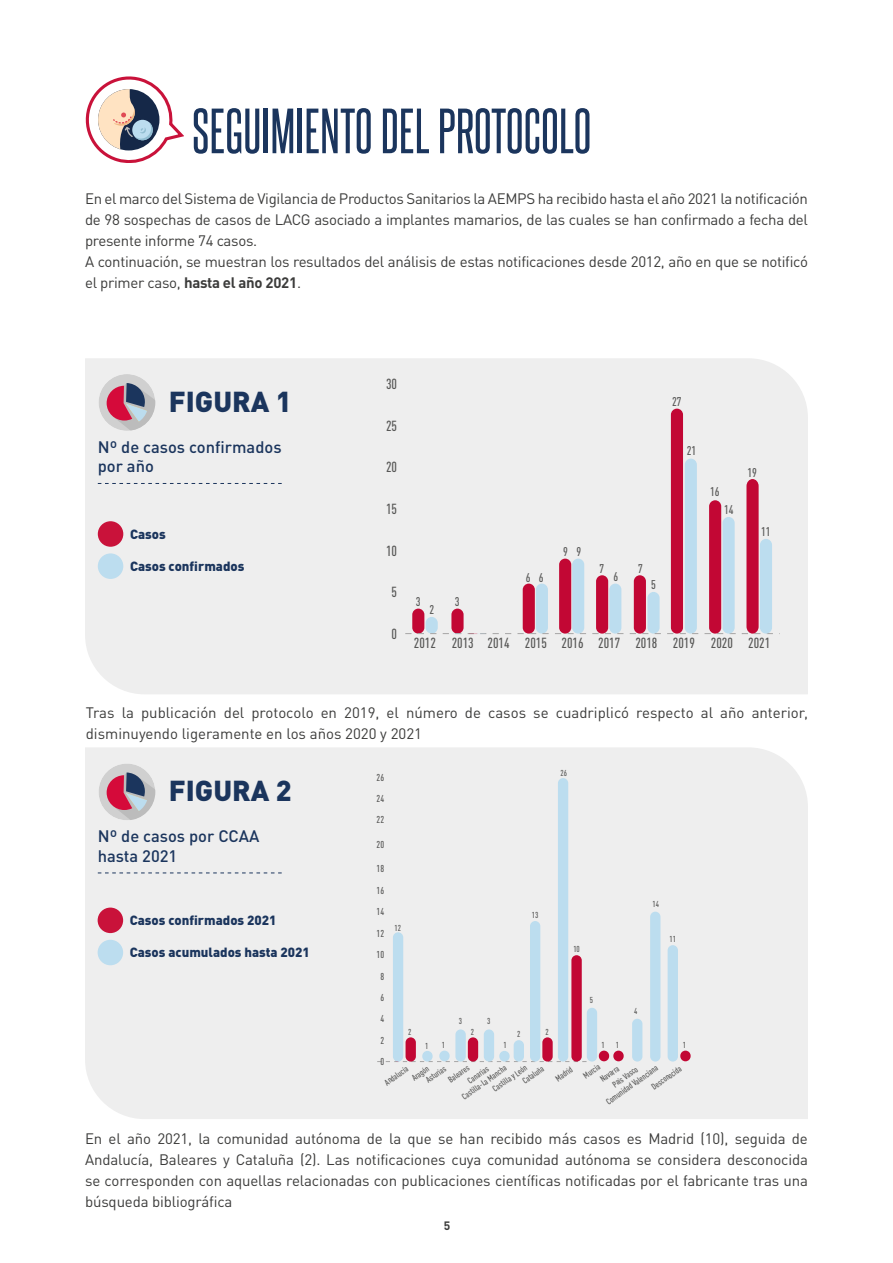
<style>
.page{position:relative;width:893px;height:1263px;background:#fff}
.page>*{position:absolute;margin:0;border:0;box-sizing:border-box;transform-origin:0 0}
._2__TÍTULO_INICIO{font:54.3px "Steelfish Rg";letter-spacing:.01em;color:#1b355d}
.TEXTO_NORMAL{font:900 28.5px "DIN Pro";color:#1b355d}
.TITULO_FIGURA{font:500 16.5px/19.5px "DIN Pro";color:#1b355d}
.txt{font:15px/21px "DIN Pro";letter-spacing:-.02em;color:#3c3c3b;text-align:justify}
.txt-2{font:15px/21px "DIN Pro";color:#3c3c3b}
.t1{font:500 condensed 14.4px "DIN Pro";color:#575756}
.txt-3{font:900 13.2px "DIN Pro";color:#1b355d}
.t2{font:500 condensed 12.45px "DIN Pro";color:#575756}
.t3{font:700 12px "DIN Pro";color:#3c3c3b}
.t4{font:500 condensed 9.9px "DIN Pro";color:#575756}
.t5{font:500 condensed 8.55px/12.9px "DIN Pro";color:#575756}
.s1{font-weight:700}
</style>
<div class="page">
<svg style="left:86px;top:76px;width:97px;height:87px"></svg>
<div style="left:85px;top:358px;width:723px;height:336px;background:#eee"></div>
<div style="left:85px;top:747px;width:723px;height:372px;background:#eee"></div>
<svg style="left:98px;top:483px;width:184px;height:1px"></svg>
<div style="left:99px;top:374px;width:56px;height:57px;background:#d0d0d0;border-radius:50%"></div>
<svg style="left:107px;top:383px;width:48px;height:48px"></svg>
<svg style="left:98px;top:872px;width:184px;height:1px"></svg>
<div style="left:99px;top:763px;width:56px;height:57px;background:#d0d0d0;border-radius:50%"></div>
<svg style="left:107px;top:772px;width:48px;height:48px"></svg>
<div style="left:685px;top:459px;width:12px;height:175px;background:#bcddef;border-radius:6px"></div>
<div style="left:671px;top:409px;width:12px;height:225px;background:#c20734;border-radius:6px"></div>
<svg style="left:405px;top:479px;width:375px;height:155px;background:#e1c9d2"></svg>
<svg style="left:377px;top:1061px;width:211px;height:1px"></svg>
<div style="left:393px;top:932px;width:10px;height:129px;background:#bcddef;border-radius:5px"></div>
<div style="left:406px;top:1037px;width:10px;height:24px;background:#c20734;border-radius:5px"></div>
<div style="left:468px;top:1037px;width:10px;height:24px;background:#c20734;border-radius:5px"></div>
<div style="left:542px;top:1037px;width:11px;height:24px;background:#c20734;border-radius:5px"></div>
<div style="left:422px;top:1051px;width:11px;height:10px;background:#bcddef;border-radius:5px"></div>
<div style="left:439px;top:1050px;width:11px;height:11px;background:#bcddef;border-radius:5px"></div>
<div style="left:599px;top:1050px;width:10px;height:11px;background:#c20734;border-radius:5px"></div>
<div style="left:680px;top:1050px;width:11px;height:11px;background:#c20734;border-radius:5px"></div>
<div style="left:613px;top:1050px;width:11px;height:11px;background:#c20734;border-radius:5px"></div>
<div style="left:484px;top:1029px;width:10px;height:32px;background:#bcddef;border-radius:5px"></div>
<div style="left:455px;top:1029px;width:11px;height:32px;background:#bcddef;border-radius:5px"></div>
<div style="left:499px;top:1051px;width:11px;height:10px;background:#bcddef;border-radius:5px"></div>
<div style="left:514px;top:1040px;width:10px;height:21px;background:#bcddef;border-radius:5px"></div>
<div style="left:530px;top:921px;width:10px;height:140px;background:#bcddef;border-radius:5px"></div>
<div style="left:571px;top:955px;width:11px;height:106px;background:#c20734;border-radius:5px"></div>
<div style="left:558px;top:778px;width:10px;height:283px;background:#bcddef;border-radius:5px"></div>
<div style="left:587px;top:1008px;width:10px;height:53px;background:#bcddef;border-radius:5px"></div>
<div style="left:632px;top:1019px;width:10px;height:42px;background:#bcddef;border-radius:5px"></div>
<div style="left:650px;top:912px;width:10px;height:149px;background:#bcddef;border-radius:5px"></div>
<div style="left:668px;top:945px;width:10px;height:116px;background:#bcddef;border-radius:5px"></div>
<div style="left:98px;top:521px;width:25px;height:26px;background:#c9123a;border-radius:50%"></div>
<div style="left:98px;top:553px;width:25px;height:26px;background:#bcddef;border-radius:50%"></div>
<div style="left:98px;top:907px;width:25px;height:26px;background:#c9123a;border-radius:50%"></div>
<div style="left:98px;top:940px;width:25px;height:25px;background:#bcddef;border-radius:50%"></div>
<h1 class="_2__TÍTULO_INICIO" style="left:192px;top:93px;width:400px">SEGUIMIENTO DEL PROTOCOLO</h1>
<p class="txt" style="left:85px;top:187px;width:724px">En el marco del Sistema de Vigilancia de Productos Sanitarios la AEMPS ha recibido hasta el año 2021 la notificación de 98 sospechas de casos de LACG asociado a implantes mamarios, de las cuales se han confirmado a fecha del presente informe 74 casos.</p>
<p class="txt" style="left:85px;top:250px;width:724px">A continuación, se muestran los resultados del análisis de estas notificaciones desde 2012, año en que se notificó el primer caso, <span class="s1">hasta el año 2021</span>.</p>
<p class="TEXTO_NORMAL" style="left:169px;top:377px;width:124px">FIGURA 1</p>
<p class="t1" style="left:386px;top:373px;width:13px">30</p>
<p class="t2" style="left:672px;top:392px;width:11px">27</p>
<p class="t1" style="left:386px;top:415px;width:13px">25</p>
<p class="TITULO_FIGURA" style="left:98px;top:435px;width:185px">Nº de casos confirmados por año</p>
<p class="t1" style="left:386px;top:457px;width:13px">20</p>
<p class="t2" style="left:687px;top:441px;width:11px">21</p>
<p class="t2" style="left:747px;top:463px;width:11px">19</p>
<p class="t2" style="left:710px;top:483px;width:11px">16</p>
<p class="t1" style="left:386px;top:498px;width:13px">15</p>
<p class="t2" style="left:724px;top:500px;width:11px">14</p>
<p class="txt-3" style="left:130px;top:523px;width:37px">Casos</p>
<p class="txt-3" style="left:130px;top:555px;width:116px">Casos confirmados</p>
<p class="t1" style="left:386px;top:540px;width:13px">10</p>
<p class="t1" style="left:392px;top:582px;width:7px">5</p>
<p class="t2" style="left:416px;top:593px;width:6px">3</p>
<p class="t2" style="left:429px;top:600px;width:6px">2</p>
<p class="t2" style="left:455px;top:592px;width:6px">3</p>
<p class="t2" style="left:526px;top:568px;width:19px">6 6</p>
<p class="t2" style="left:563px;top:542px;width:20px">9 9</p>
<p class="t2" style="left:599px;top:560px;width:6px">7</p>
<p class="t2" style="left:614px;top:568px;width:6px">6</p>
<p class="t2" style="left:638px;top:560px;width:6px">7</p>
<p class="t2" style="left:651px;top:575px;width:6px">5</p>
<p class="t2" style="left:761px;top:522px;width:11px">11</p>
<p class="t1" style="left:392px;top:623px;width:7px">0</p>
<p class="t1" style="left:414px;top:633px;width:320px">2012 2013 2014 2015 2016 2017 2018 2019 2020</p>
<p class="t1" style="left:748px;top:633px;width:24px">2021</p>
<p class="txt-2" style="left:86px;top:700px;width:724px">Tras la publicación del protocolo en 2019, el número de casos se cuadriplicó respecto al año anterior, disminuyendo ligeramente en los años 2020 y 2021</p>
<p class="TEXTO_NORMAL" style="left:169px;top:766px;width:124px">FIGURA 2</p>
<p class="TITULO_FIGURA" style="left:98px;top:825px;width:163px">Nº de casos por CCAA hasta 2021</p>
<p class="txt-3" style="left:130px;top:909px;width:148px">Casos confirmados 2021</p>
<p class="txt-3" style="left:130px;top:941px;width:182px">Casos acumulados hasta 2021</p>
<p class="t4" style="left:377px;top:770px;width:9px">26</p>
<p class="t4" style="left:377px;top:791px;width:9px">24</p>
<p class="t4" style="left:377px;top:812px;width:9px">22</p>
<p class="t4" style="left:377px;top:837px;width:9px">20</p>
<p class="t4" style="left:377px;top:861px;width:9px">18</p>
<p class="t4" style="left:377px;top:883px;width:9px">16</p>
<p class="t4" style="left:377px;top:904px;width:9px">14</p>
<p class="t4" style="left:377px;top:926px;width:9px">12</p>
<p class="t4" style="left:377px;top:947px;width:9px">10</p>
<p class="t4" style="left:380px;top:969px;width:5px">8</p>
<p class="t4" style="left:380px;top:990px;width:5px">6</p>
<p class="t4" style="left:380px;top:1011px;width:5px">4</p>
<p class="t4" style="left:380px;top:1033px;width:5px">2</p>
<p class="t5" style="left:395px;top:920px;width:8px">12</p>
<p class="t5" style="left:459px;top:1014px;width:5px">3</p>
<p class="t5" style="left:487px;top:1014px;width:5px">3</p>
<p class="t5" style="left:408px;top:1025px;width:5px">2</p>
<p class="t5" style="left:471px;top:1025px;width:5px">2</p>
<p class="t5" style="left:425px;top:1039px;width:5px">1</p>
<p class="t5" style="left:442px;top:1038px;width:5px">1</p>
<p class="t5" style="left:503px;top:1038px;width:5px">1</p>
<p class="t5" style="left:517px;top:1027px;width:5px">2</p>
<p class="t5" style="left:532px;top:908px;width:8px">13</p>
<p class="t5" style="left:545px;top:1025px;width:5px">2</p>
<p class="t5" style="left:560px;top:765px;width:8px">26</p>
<p class="t5" style="left:573px;top:942px;width:8px">10</p>
<p class="t5" style="left:652px;top:896px;width:8px">14</p>
<p class="t5" style="left:670px;top:932px;width:8px">11</p>
<p class="t5" style="left:590px;top:992px;width:5px">5</p>
<p class="t5" style="left:634px;top:1004px;width:5px">4</p>
<p class="t5" style="left:601px;top:1038px;width:5px">1</p>
<p class="t5" style="left:616px;top:1038px;width:5px">1</p>
<p class="t5" style="left:683px;top:1038px;width:5px">1</p>
<p class="t4" style="left:380px;top:1054px;width:5px">0</p>
<p class="t5" style="left:489px;top:1084px;width:41px;rotate:-35deg">Castilla y León</p>
<p class="t5" style="left:437px;top:1064px;width:25px;text-indent:-18px;rotate:-35deg">Asturias<br>Baleares</p>
<p class="t5" style="left:459px;top:1091px;width:54px;rotate:-35deg">Castilla-La Mancha</p>
<p class="t5" style="left:519px;top:1075px;width:26px;rotate:-35deg">Cataluña</p>
<p class="t5" style="left:464px;top:1075px;width:25px;rotate:-35deg">Canarias</p>
<p class="t5" style="left:381px;top:1077px;width:28px;rotate:-35deg">Andalucía</p>
<p class="t5" style="left:409px;top:1073px;width:20px;rotate:-35deg">Aragón</p>
<p class="t5" style="left:552px;top:1073px;width:20px;rotate:-35deg">Madrid</p>
<p class="t5" style="left:580px;top:1070px;width:20px;rotate:-35deg">Murcia</p>
<p class="t5" style="left:603px;top:1096px;width:63px;rotate:-35deg">Comunidad Valenciana</p>
<p class="t5" style="left:597px;top:1074px;width:23px;rotate:-35deg">Navarra</p>
<p class="t5" style="left:648px;top:1081px;width:36px;rotate:-35deg">Desconocida</p>
<p class="t5" style="left:609px;top:1079px;width:31px;rotate:-35deg">País Vasco</p>
<p class="txt" style="left:85px;top:1127px;width:724px">En el año 2021, la comunidad autónoma de la que se han recibido más casos es Madrid (10), seguida de Andalucía, Baleares y Cataluña (2). Las notificaciones cuya comunidad autónoma se considera desconocida se corresponden con aquellas relacionadas con publicaciones científicas notificadas por el fabricante tras una búsqueda bibliográfica</p>
<p class="t3" style="left:444px;top:1215px;width:8px">5</p>
</div>
